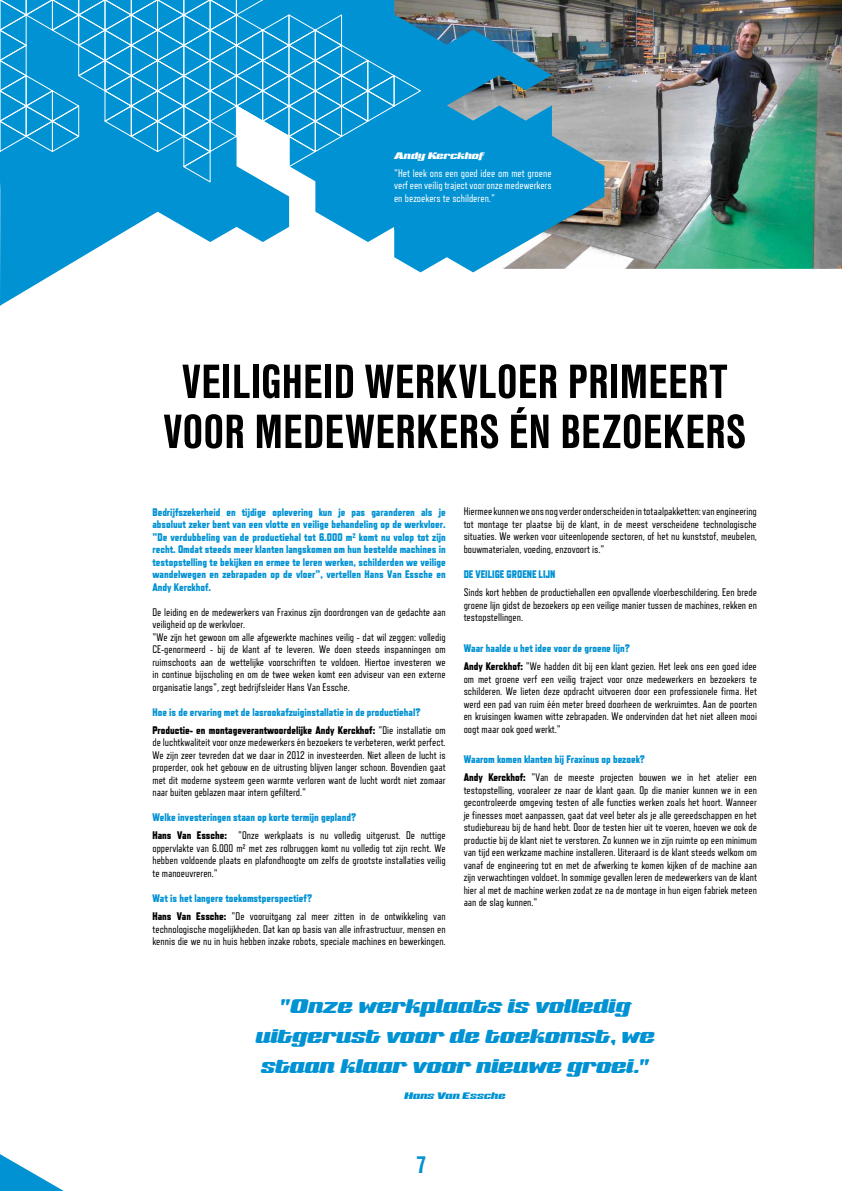
<style>
.page{position:relative;width:842px;height:1191px;background:#fff}
.page>*{position:absolute;margin:0;border:0;box-sizing:border-box;transform-origin:0 0}
.t1{font:700 50px/50px "Nimbus San Con";color:#000;text-align:center}
.t2{font:700 25px "Nimbus San Con";color:#0092d3}
.t3{font:500 23px/30px "Sneakers Script";color:#0092d3;text-align:center}
.t4{font:11px/12.5px "Refrigerator Deluxe";color:#000}
.t5{font:800 11px/12.5px "Refrigerator Deluxe";color:#0092d3;text-align:justify}
.t6{font:11px/12.5px "Refrigerator Deluxe";color:#fff;text-align:justify}
.t7{font:500 11px "Sneakers Script";color:#0092d3}
.t8{font:500 11px "Sneakers Script";color:#fff}
.s1{color:#000}
.s2{font-weight:400;color:#000}
.s3{font-weight:800;color:#0092d3}
.s4{font-weight:800}
</style>
<div class="page">
<img style="left:604px;top:0;width:238px;height:269px">
<svg style="left:0;top:0;width:604px;height:306px"></svg>
<svg style="left:0;top:1154px;width:64px;height:37px"></svg>
<svg style="left:0;top:0;width:421px;height:183px;background:#23a0d8"></svg>
<p class="t8" style="left:394px;top:149px;width:91px">Andy Kerckhof</p>
<p class="t6" style="left:394px;top:167px;width:159px">"Het leek ons een goed idee om met groene verf een veilig traject voor onze medewerkers en bezoekers te schilderen."</p>
<h1 class="t1" style="left:163px;top:357px;width:584px">VEILIGHEID WERKVLOER PRIMEERT<br>VOOR MEDEWERKERS ÉN BEZOEKERS</h1>
<p class="t5" style="left:152px;top:505px;width:295px">Bedrijfszekerheid en tijdige oplevering kun je pas garanderen als je absoluut zeker bent van een vlotte en veilige behandeling op de werkvloer. "De verdubbeling van de productiehal tot 6.000 m² komt nu volop tot zijn recht. Omdat steeds meer klanten langskomen om hun bestelde machines in testopstelling te bekijken en ermee te leren werken, schilderden we veilige wandelwegen en zebrapaden op de vloer", vertellen Hans Van Essche en Andy Kerckhof.</p>
<p class="t4" style="left:152px;top:605px;width:295px">De leiding en de medewerkers van Fraxinus zijn doordrongen van de gedachte aan veiligheid op de werkvloer.<br>"We zijn het gewoon om alle afgewerkte machines veilig - dat wil zeggen: volledig CE-genormeerd - bij de klant af te leveren. We doen steeds inspanningen om ruimschoots aan de wettelijke voorschriften te voldoen. Hiertoe investeren we in continue bijscholing en om de twee weken komt een adviseur van een externe organisatie langs", zegt bedrijfsleider Hans Van Essche.</p>
<p class="t5" style="left:152px;top:702px;width:295px;line-height:18.2px">Hoe is de ervaring met de lasrookafzuiginstallatie in de productiehal?<br><span class="s1">Productie- en montageverantwoordelijke Andy Kerckhof:</span> <span class="s2">"Die installatie om</span></p>
<p class="t4" style="left:152px;top:736px;width:295px;text-align:justify">de luchtkwaliteit voor onze medewerkers én bezoekers te verbeteren, werkt perfect.<br>We zijn zeer tevreden dat we daar in 2012 in investeerden. Niet alleen de lucht is properder, ook het gebouw en de uitrusting blijven langer schoon. Bovendien gaat met dit moderne systeem geen warmte verloren want de lucht wordt niet zomaar naar buiten geblazen maar intern gefilterd."</p>
<p class="t4" style="left:152px;top:808px;width:295px;line-height:18.2px"><span class="s3">Welke investeringen staan op korte termijn gepland?<br></span><span class="s4">Hans Van Essche:</span> "Onze werkplaats is nu volledig uitgerust. De nuttige</p>
<p class="t4" style="left:152px;top:842px;width:295px;text-align:justify">oppervlakte van 6.000 m² met zes rolbruggen komt nu volledig tot zijn recht. We hebben voldoende plaats en plafondhoogte om zelfs de grootste installaties veilig te manoeuvreren."</p>
<p class="t4" style="left:152px;top:889px;width:295px;line-height:18.2px"><span class="s3">Wat is het langere toekomstperspectief?<br></span><span class="s4">Hans Van Essche:</span> "De vooruitgang zal meer zitten in de ontwikkeling van</p>
<p class="t4" style="left:152px;top:922px;width:295px">technologische mogelijkheden. Dat kan op basis van alle infrastructuur, mensen en kennis die we nu in huis hebben inzake robots, speciale machines en bewerkingen.</p>
<p class="t4" style="left:464px;top:505px;width:295px;text-align:justify">Hiermee kunnen we ons nog verder onderscheiden in totaalpakketten: van engineering tot montage ter plaatse bij de klant, in de meest verscheidene technologische situaties. We werken voor uiteenlopende sectoren, of het nu kunststof, meubelen, bouwmaterialen, voeding, enzovoort is."</p>
<p class="t5" style="left:464px;top:568px;width:93px">DE VEILIGE GROENE LIJN</p>
<p class="t4" style="left:464px;top:586px;width:295px;text-align:justify">Sinds kort hebben de productiehallen een opvallende vloerbeschildering. Een brede groene lijn gidst de bezoekers op een veilige manier tussen de machines, rekken en testopstellingen.</p>
<p class="t4" style="left:464px;top:639px;width:295px;line-height:18.2px"><span class="s3">Waar haalde u het idee voor de groene lijn?<br></span><span class="s4">Andy Kerckhof:</span> "We hadden dit bij een klant gezien. Het leek ons een goed idee</p>
<p class="t4" style="left:464px;top:672px;width:295px;text-align:justify">om met groene verf een veilig traject voor onze medewerkers en bezoekers te schilderen. We lieten deze opdracht uitvoeren door een professionele firma. Het werd een pad van ruim één meter breed doorheen de werkruimtes. Aan de poorten en kruisingen kwamen witte zebrapaden. We ondervinden dat het niet alleen mooi oogt maar ook goed werkt."</p>
<p class="t4" style="left:464px;top:750px;width:295px;line-height:18.2px"><span class="s3">Waarom komen klanten bij Fraxinus op bezoek?<br></span><span class="s4">Andy Kerckhof:</span> "Van de meeste projecten bouwen we in het atelier een</p>
<p class="t4" style="left:464px;top:783px;width:295px;text-align:justify">testopstelling, vooraleer ze naar de klant gaan. Op die manier kunnen we in een gecontroleerde omgeving testen of alle functies werken zoals het hoort. Wanneer je finesses moet aanpassen, gaat dat veel beter als je alle gereedschappen en het studiebureau bij de hand hebt. Door de testen hier uit te voeren, hoeven we ook de productie bij de klant niet te verstoren. Zo kunnen we in zijn ruimte op een minimum van tijd een werkzame machine installeren. Uiteraard is de klant steeds welkom om vanaf de engineering tot en met de afwerking te komen kijken of de machine aan zijn verwachtingen voldoet. In sommige gevallen leren de medewerkers van de klant hier al met de machine werken zodat ze na de montage in hun eigen fabriek meteen aan de slag kunnen."</p>
<h3 class="t3" style="left:255px;top:991px;width:401px">"Onze werkplaats is volledig uitgerust voor de toekomst, we staan klaar voor nieuwe groei."</h3>
<p class="t7" style="left:404px;top:1089px;width:102px">Hans Van Essche</p>
<h2 class="t2" style="left:416px;top:1150px;width:12px">7</h2>
</div>
